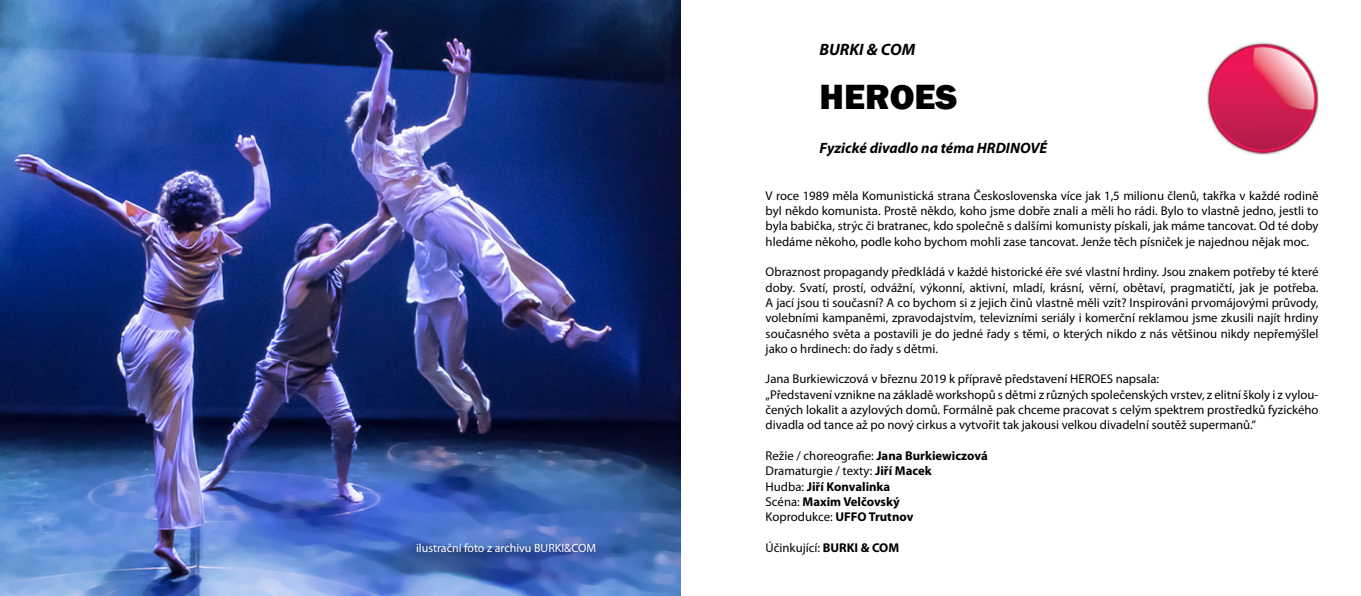
<style>
.page{position:relative;width:1361px;height:596px;background:#fff}
.page>*{position:absolute;margin:0;border:0;box-sizing:border-box;transform-origin:0 0}
.t1{font:800 36px "Franklin Gothic";color:#000}
.t2{font:italic 700 16.5px "Myriad Pro";color:#000}
.t3{font:italic 700 15px "Myriad Pro";color:#000}
.t4{font:12.75px/15.3px "Myriad Pro";color:#000;text-align:justify}
.t5{font:700 12.75px/15.3px "Myriad Pro";color:#000}
.t6{font:12px "Myriad Pro";color:#fff}
.s1{font-weight:400}
.s2{font-weight:700}
</style>
<div class="page">
<img style="left:0;top:0;width:680px;height:595px">
<img style="left:1207px;top:43px;width:111px;height:111px">
<p class="t2" style="left:819px;top:39px;width:97px">BURKI &amp; COM</p>
<h1 class="t1" style="left:819px;top:74px;width:139px">HEROES</h1>
<p class="t3" style="left:819px;top:138px;width:229px">Fyzické divadlo na téma HRDINOVÉ</p>
<p class="t4" style="left:765px;top:187px;width:554px">V roce 1989 měla Komunistická strana Československa více jak 1,5 milionu členů, takřka v každé rodině byl někdo komunista. Prostě někdo, koho jsme dobře znali a měli ho rádi. Bylo to vlastně jedno, jestli to byla babička, strýc či bratranec, kdo společně s dalšími komunisty pískali, jak máme tancovat. Od té doby hledáme někoho, podle koho bychom mohli zase tancovat. Jenže těch písniček je najednou nějak moc.</p>
<p class="t4" style="left:765px;top:264px;width:554px">Obraznost propagandy předkládá v každé historické éře své vlastní hrdiny. Jsou znakem potřeby té které doby. Svatí, prostí, odvážní, výkonní, aktivní, mladí, krásní, věrní, obětaví, pragmatičtí, jak je potřeba.<br>A jací jsou ti současní? A co bychom si z jejich činů vlastně měli vzít? Inspirováni prvomájovými průvody, volebními kampaněmi, zpravodajstvím, televizními seriály i komerční reklamou jsme zkusili najít hrdiny současného světa a postavili je do jedné řady s těmi, o kterých nikdo z nás většinou nikdy nepřemýšlel jako o hrdinech: do řady s dětmi.</p>
<p class="t4" style="left:765px;top:371px;width:554px;text-align:left">Jana Burkiewiczová v březnu 2019 k přípravě představení HEROES napsala:<br>„Představení vznikne na základě workshopů s dětmi z různých společenských vrstev, z elitní školy i z vylou&shy;čených lokalit a azylových domů. Formálně pak chceme pracovat s celým spektrem prostředků fyzického divadla od tance až po nový cirkus a vytvořit tak jakousi velkou divadelní soutěž supermanů.“</p>
<p class="t5" style="left:765px;top:447px;width:224px"><span class="s1">Režie / choreografie:</span> Jana Burkiewiczová<br><span class="s1">Dramaturgie / texty:</span> Jiří Macek<br><span class="s1">Hudba:</span> Jiří Konvalinka<br><span class="s1">Scéna:</span> Maxim Velčovský<br><span class="s1">Koprodukce:</span> UFFO Trutnov</p>
<p class="t6" style="left:416px;top:540px;width:181px">ilustrační foto z archivu BURKI&amp;COM</p>
<p class="t4" style="left:765px;top:539px;width:135px">Účinkující: <span class="s2">BURKI &amp; COM</span></p>
</div>
